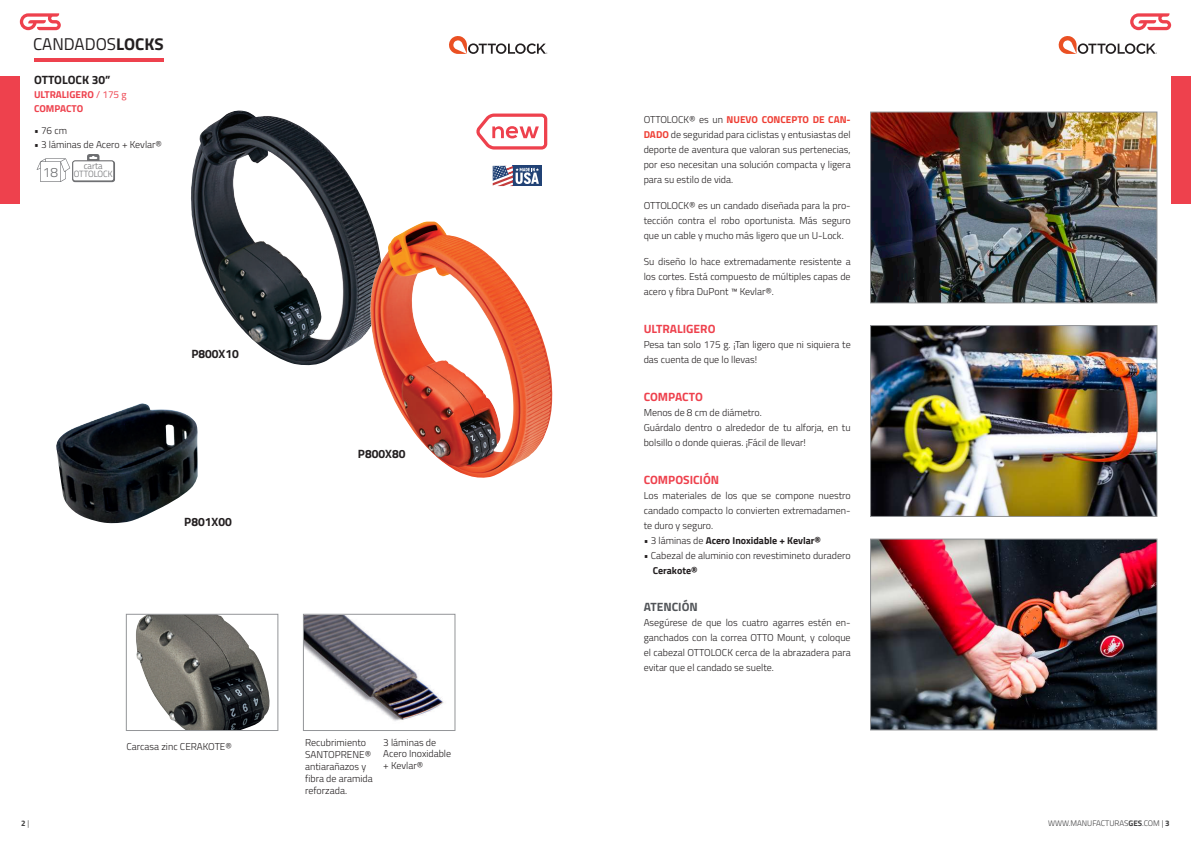
<style>
.page{position:relative;width:1191px;height:842px;background:#fff}
.page>*{position:absolute;margin:0;border:0;box-sizing:border-box;transform-origin:0 0}
.t1{font:17px "Titillium Web";color:#231f20}
.t2{font:300 13.5px "Titillium Web";color:#6c6d70}
.t3{font:700 12px "Titillium Web";color:#231f20}
.t4{font:700 12px "Titillium Web";color:#ee414d}
.t5{font:700 12px "Titillium Web";color:#515458}
.t6{font:300 10px/15px "Titillium Web";color:#231f20;text-align:justify}
.t7{font:700 10px "Titillium Web";color:#231f20}
.t8{font:700 10px/13.8px "Titillium Web";color:#ee414d}
.t9{font:300 9px/8px "Titillium Web";color:#6c6d70;text-align:center}
.t10{font:300 8px "Titillium Web";color:#3e3e3f}
.t11{font:700 8px "Titillium Web";color:#3e3e3f}
.s1{font-weight:700}
.s2{font-weight:400}
.s3{font-weight:300}
.s4{font-weight:700;color:#ee3e34}
</style>
<div class="page">
<hr style="left:34px;top:58px;width:130px;height:3px;background:#ee414d">
<div style="left:0;top:77px;width:20px;height:127px;background:#ee414d"></div>
<div style="left:1171px;top:77px;width:20px;height:127px;background:#ee414d"></div>
<svg style="left:20px;top:13px;width:41px;height:17px"></svg>
<svg style="left:1058px;top:13px;width:113px;height:41px"></svg>
<svg style="left:449px;top:36px;width:98px;height:18px"></svg>
<img style="left:56px;top:403px;width:142px;height:121px">
<img style="left:191px;top:111px;width:181px;height:255px">
<img style="left:370px;top:222px;width:182px;height:256px">
<img style="left:872px;top:327px;width:283px;height:188px">
<div style="left:870px;top:325px;width:287px;height:192px;border:1px solid #939598"></div>
<img style="left:872px;top:114px;width:283px;height:187px">
<div style="left:870px;top:112px;width:287px;height:191px;border:1px solid #939598"></div>
<img style="left:872px;top:541px;width:283px;height:187px">
<div style="left:870px;top:539px;width:287px;height:191px;border:1px solid #939598"></div>
<img style="left:305px;top:616px;width:139px;height:105px">
<div style="left:303px;top:614px;width:152px;height:117px;border:1px solid #939598"></div>
<img style="left:136px;top:616px;width:134px;height:113px">
<div style="left:126px;top:614px;width:152px;height:117px;border:1px solid #939598"></div>
<svg style="left:476px;top:114px;width:71px;height:36px"></svg>
<svg style="left:37px;top:158px;width:33px;height:24px"></svg>
<div style="left:72px;top:161px;width:43px;height:21px;border:1px solid #6c6d70;border-radius:2px"></div>
<div style="left:73px;top:161px;width:41px;height:20px;background:#fff;border-radius:2px"></div>
<div style="left:72px;top:160px;width:42px;height:21px;border:1px solid #6c6d70;border-radius:2px"></div>
<svg style="left:87px;top:154px;width:12px;height:7px"></svg>
<div style="left:513px;top:166px;width:28px;height:20px;background:#214275"></div>
<svg style="left:493px;top:166px;width:46px;height:20px"></svg>
<h1 class="t1" style="left:33px;top:31px;width:132px">CANDADOS<span class="s1">LOCKS</span></h1>
<p class="t3" style="left:34px;top:71px;width:78px">OTTOLOCK 30”</p>
<p class="t8" style="left:34px;top:87px;width:94px">ULTRALIGERO <span class="s2">/ 175 g<br></span>COMPACTO</p>
<p class="t6" style="left:34px;top:123px;width:35px">• 76 cm</p>
<p class="t6" style="left:34px;top:137px;width:130px">• 3 láminas de Acero + Kevlar®</p>
<h2 class="t2" style="left:43px;top:162px;width:17px">18</h2>
<p class="t9" style="left:74px;top:162px;width:40px">carta<br>OTTOLOCK</p>
<p class="t3" style="left:191px;top:344px;width:49px">P800X10</p>
<p class="t3" style="left:184px;top:512px;width:49px">P801X00</p>
<p class="t3" style="left:358px;top:445px;width:49px">P800X80</p>
<p class="t11" style="left:21px;top:817px;width:10px">2 <span class="s3">|</span></p>
<p class="t6" style="left:126px;top:738px;width:107px">Carcasa zinc CERAKOTE®</p>
<p class="t6" style="left:383px;top:736px;width:69px;line-height:11px">3 láminas de<br>Acero Inoxidable</p>
<p class="t6" style="left:383px;top:757px;width:42px">+ Kevlar®</p>
<p class="t6" style="left:305px;top:736px;width:69px;line-height:12px;text-align:left">Recubrimiento<br>SANTOPRENE® antiarañazos y fibra de aramida reforzada.</p>
<p class="t6" style="left:643px;top:111px;width:208px">OTTOLOCK® es un <span class="s4">NUEVO CONCEPTO DE CAN-DADO</span> de seguridad para ciclistas y entusiastas del deporte de aventura que valoran sus pertenecias, por eso necesitan una solución compacta y ligera para su estilo de vida.</p>
<p class="t6" style="left:643px;top:198px;width:208px">OTTOLOCK® es un candado diseñada para la pro&shy;tección contra el robo oportunista. Más seguro que un cable y mucho más ligero que un U-Lock.</p>
<p class="t6" style="left:643px;top:254px;width:208px">Su diseño lo hace extremadamente resistente a los cortes. Está compuesto de múltiples capas de acero y fibra DuPont ™ Kevlar®.</p>
<p class="t4" style="left:643px;top:320px;width:73px">ULTRALIGERO</p>
<p class="t6" style="left:643px;top:337px;width:208px">Pesa tan solo 175 g. ¡Tan ligero que ni siquiera te das cuenta de que lo llevas!</p>
<p class="t4" style="left:643px;top:387px;width:61px">COMPACTO</p>
<p class="t6" style="left:643px;top:404px;width:208px;text-align:left">Menos de 8 cm de diámetro.<br>Guárdalo dentro o alrededor de tu alforja, en tu bolsillo o donde quieras. ¡Fácil de llevar!</p>
<p class="t4" style="left:643px;top:470px;width:77px">COMPOSICIÓN</p>
<p class="t6" style="left:643px;top:487px;width:208px">Los materiales de los que se compone nuestro candado compacto lo convierten extremadamen&shy;te duro y seguro.</p>
<p class="t7" style="left:643px;top:532px;width:179px"><span class="s3">• 3 láminas de</span> Acero Inoxidable + Kevlar®</p>
<p class="t6" style="left:643px;top:547px;width:208px">• Cabezal de aluminio con revestimineto duradero</p>
<p class="t7" style="left:652px;top:562px;width:46px">Cerakote®</p>
<p class="t5" style="left:643px;top:598px;width:56px">ATENCIÓN</p>
<p class="t6" style="left:643px;top:615px;width:208px">Asegúrese de que los cuatro agarres estén en&shy;ganchados con la correa OTTO Mount, y coloque el cabezal OTTOLOCK cerca de la abrazadera para evitar que el candado se suelte.</p>
<p class="t10" style="left:1048px;top:817px;width:123px">WWW.MANUFACTURAS<span class="s1">GES</span>.COM | <span class="s1">3</span></p>
</div>
